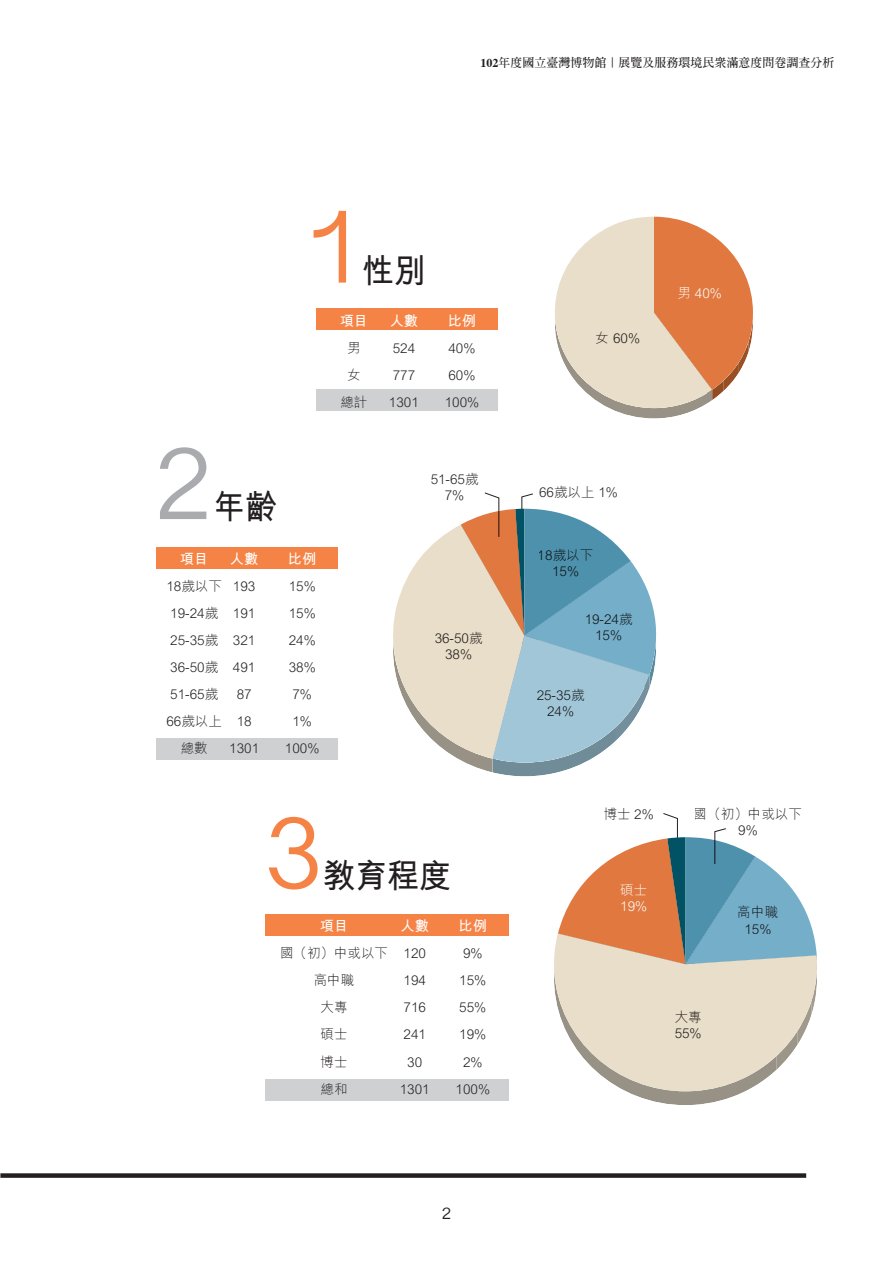
<style>
.page{position:relative;width:893px;height:1263px;background:#fff}
.page>*{position:absolute;margin:0;border:0;box-sizing:border-box;transform-origin:0 0}
.t1{font:105.45px "Gurmukhi Sangam MN";color:#f58345}
.t2{font:105.45px "Gurmukhi Sangam MN";color:#aaabaf}
.t3{font:700 33.75px "M Hei";color:#231f20;scale:.95 1}
.t4{font:15px "Bangla Sangam MN";color:#231f20}
.t5{font:700 14.25px "M Hei";color:#fff}
.t6{font:300 13.5px/27px "M Hei";color:#231f20;text-align:center}
.t7{font:300 13.5px/16.2px "M Hei";color:#fff}
.t8{font:700 12px "Inn Ming";color:#231f20}
.s1{font-family:"Times"}
</style>
<div class="page">
<div style="left:266px;top:1078px;width:243px;height:22px;background:#cfd0d2"></div>
<div style="left:316px;top:308px;width:182px;height:22px;background:#f58345"></div>
<div style="left:316px;top:389px;width:182px;height:22px;background:#cfd0d2"></div>
<div style="left:0;top:1173px;width:806px;height:5px;background:#231f20"></div>
<div style="left:156px;top:547px;width:182px;height:22px;background:#f58345"></div>
<div style="left:156px;top:738px;width:182px;height:22px;background:#cfd0d2"></div>
<svg style="left:555px;top:217px;width:198px;height:201px"></svg>
<div style="left:266px;top:914px;width:243px;height:22px;background:#f58345"></div>
<svg style="left:393px;top:493px;width:263px;height:283px"></svg>
<svg style="left:554px;top:813px;width:263px;height:292px"></svg>
<p class="t8" style="left:481px;top:57px;width:355px"><span class="s1">102</span>年度國立臺灣博物館｜展覽及服務環境民眾滿意度問卷調查分析</p>
<h1 class="t1" style="left:303px;top:184px;width:61px">1</h1>
<h2 class="t3" style="left:362px;top:253px;width:69px">性別</h2>
<p class="t5" style="left:340px;top:313px;width:30px">項目</p>
<p class="t6" style="left:340px;top:335px;width:28px">男女總計</p>
<p class="t5" style="left:390px;top:313px;width:30px">人數</p>
<p class="t6" style="left:389px;top:335px;width:32px;text-align:left">524<br>777<br>1301</p>
<p class="t5" style="left:448px;top:313px;width:30px">比例</p>
<p class="t6" style="left:445px;top:335px;width:36px;text-align:left">40%<br>60%<br>100%</p>
<h1 class="t2" style="left:154px;top:421px;width:61px">2</h1>
<h2 class="t3" style="left:213px;top:489px;width:69px">年齡</h2>
<p class="t5" style="left:180px;top:552px;width:30px">項目</p>
<p class="t6" style="left:166px;top:573px;width:57px">18歲以下<br>19-24歲<br>25-35歲<br>36-50歲<br>51-65歲<br>66歲以上總數</p>
<p class="t5" style="left:230px;top:552px;width:30px">人數</p>
<p class="t6" style="left:229px;top:573px;width:32px">193<br>191<br>321<br>491<br>87<br>18<br>1301</p>
<p class="t5" style="left:288px;top:552px;width:30px">比例</p>
<p class="t6" style="left:285px;top:573px;width:36px">15%<br>15%<br>24%<br>38%<br>7%<br>1%<br>100%</p>
<p class="t6" style="left:430px;top:471px;width:50px;line-height:16.2px">51-65歲<br>7%</p>
<p class="t6" style="left:434px;top:630px;width:50px;line-height:16.2px">36-50歲<br>38%</p>
<p class="t6" style="left:596px;top:325px;width:46px">女 60%</p>
<p class="t7" style="left:678px;top:286px;width:46px">男 40%</p>
<p class="t6" style="left:539px;top:479px;width:80px">66歲以上 1%</p>
<p class="t6" style="left:538px;top:547px;width:57px;line-height:16.2px">18歲以下<br>15%</p>
<p class="t6" style="left:584px;top:611px;width:50px;line-height:16.2px">19-24歲<br>15%</p>
<p class="t6" style="left:536px;top:687px;width:50px;line-height:16.2px">25-35歲<br>24%</p>
<h1 class="t1" style="left:264px;top:790px;width:61px">3</h1>
<h2 class="t3" style="left:323px;top:859px;width:137px">教育程度</h2>
<p class="t5" style="left:320px;top:919px;width:30px">項目</p>
<p class="t6" style="left:280px;top:940px;width:109px">國（初）中或以下高中職<br>大專<br>碩士<br>博士<br>總和</p>
<p class="t5" style="left:400px;top:919px;width:30px">人數</p>
<p class="t6" style="left:400px;top:940px;width:32px">120<br>194<br>716<br>241<br>30<br>1301</p>
<p class="t5" style="left:458px;top:919px;width:30px">比例</p>
<p class="t6" style="left:455px;top:940px;width:36px">9%<br>15%<br>55%<br>19%<br>2%<br>100%</p>
<p class="t4" style="left:442px;top:1203px;width:11px">2</p>
<p class="t6" style="left:603px;top:800px;width:52px">博士 2%</p>
<p class="t7" style="left:620px;top:882px;width:29px">碩士<br>19%</p>
<p class="t6" style="left:694px;top:806px;width:110px;line-height:16.2px">國（初）中或以下<br>9%</p>
<p class="t6" style="left:738px;top:905px;width:42px;line-height:16.2px">高中職<br>15%</p>
<p class="t6" style="left:675px;top:1009px;width:29px;line-height:16.2px;text-align:left">大專<br>55%</p>
</div>
